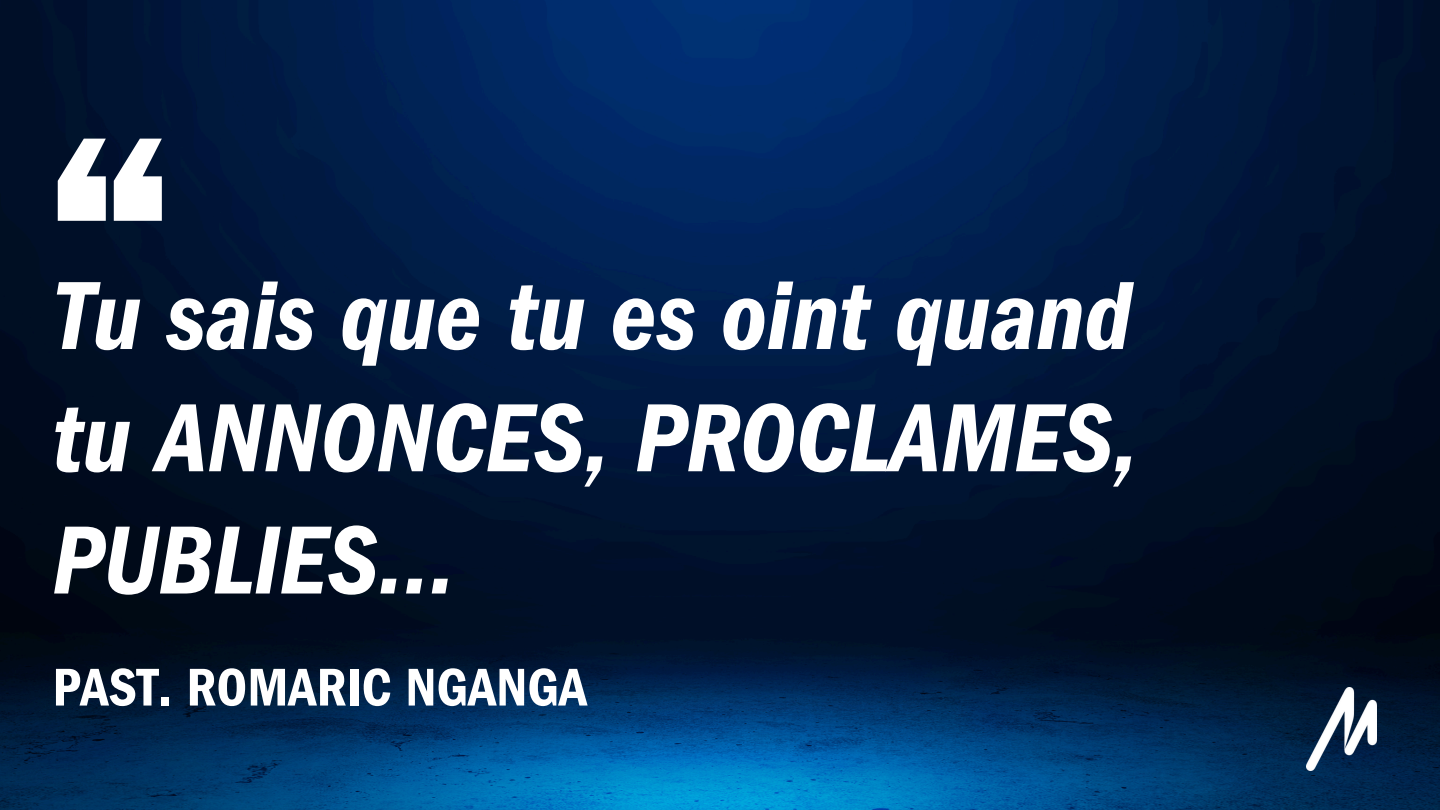
<style>
.page{position:relative;width:1440px;height:810px;background:#fff}
.page>*{position:absolute;margin:0;border:0;box-sizing:border-box;transform-origin:0 0}
.t1{font:800 277.5px "Franklin Gothic LT Pro";color:#fff}
.t2{font:100.2px/122.2px "Franklin Gothic LT Pro Dm Cn It";color:#fff;text-align:justify}
.t3{font:55px "Franklin Gothic LT Pro Dm Cn";color:#fff}
</style>
<div class="page">
<img style="left:0;top:0;width:1440px;height:810px">
<img style="left:1307px;top:688px;width:70px;height:82px">
<p class="t1" style="left:38px;top:139px;width:146px">“</p>
<p class="t2" style="left:52px;top:269px;width:1088px">Tu sais que tu es oint quand tu ANNONCES, PROCLAMES, PUBLIES…</p>
<p class="t3" style="left:52px;top:668px;width:536px">PAST. ROMARIC NGANGA</p>
</div>
